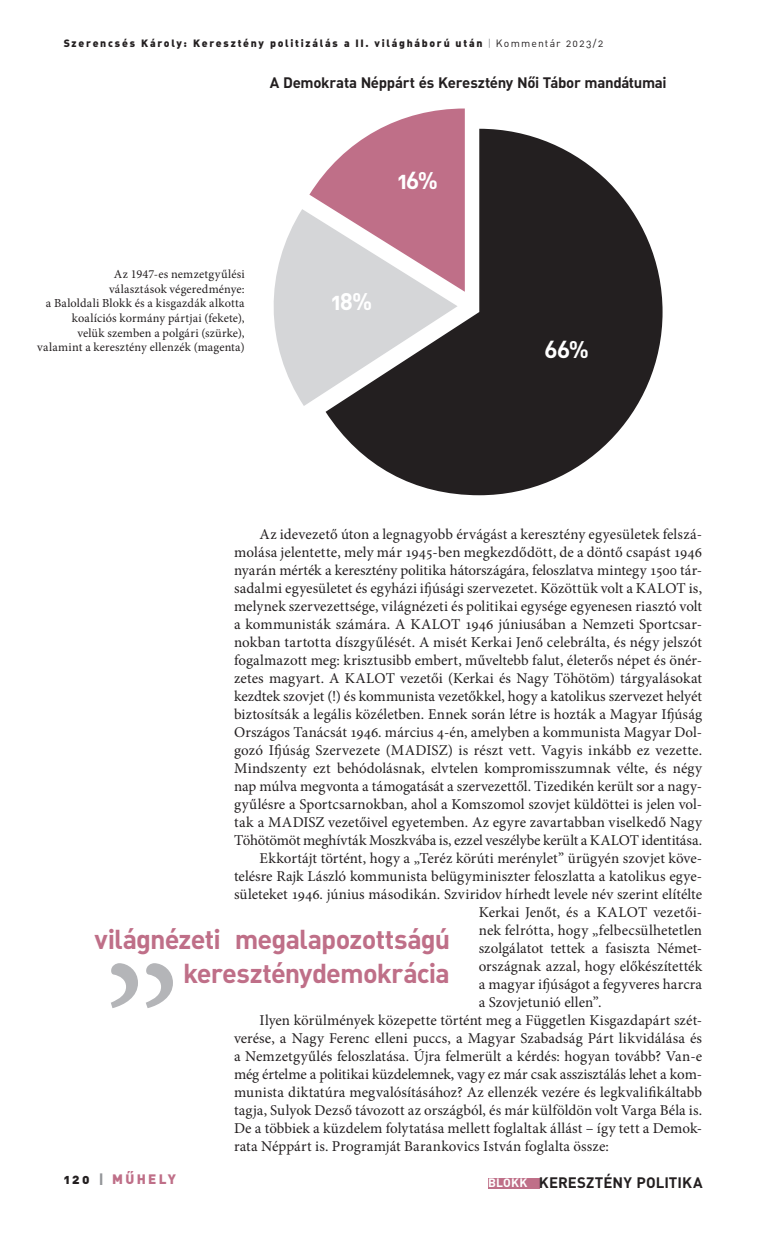
<style>
.page{position:relative;width:766px;height:1234px;background:#fff}
.page>*{position:absolute;margin:0;border:0;box-sizing:border-box;transform-origin:0 0}
._9_-_kenyér_2_---_10{font:189px "Minion Pro";color:#b4b5b8}
._100_--_IDÉZET_SZÖVE{font:700 27px "DIN Alt PFL";color:#bf6f88}
._8_-_kenyér_1_---_10{font:700 23.7px "DIN Alt PFL";color:#fff}
._9_-_kenyér_2_---_10-2{font:15px/18px "Minion Pro";letter-spacing:.005em;color:#231f20}
._8_-_kenyér_1_---_10-2{font:700 15px "DIN Alt PFL";letter-spacing:.015em;color:#231f20}
._8_-_kenyér_1_---_10-3{font:700 15px "DIN Alt PFL";letter-spacing:.05em;color:#231f20}
.t1{font:13.5px "DIN Alt Blk PFL";letter-spacing:.2em;color:#bf6f88}
._1000_-_képaláírás{font:12.3px/14.7px "Minion Pro";letter-spacing:.02em;color:#231f20;text-align:right}
.t2{font:10.5px "DIN Alt Blk PFL";letter-spacing:.175em;color:#231f20}
.s1{font-family:"DIN Alt PFL";color:#939598}
.s2{font-family:"DIN Alt PFL"}
.s3{color:#231f20}
.s4{color:#939598}
.s5{font-size:12px;color:#fff}
</style>
<div class="page">
<div style="left:488px;top:1177px;width:52px;height:10px;background:#bf6f88"></div>
<svg style="left:309px;top:108px;width:155px;height:97px"></svg>
<svg style="left:273px;top:209px;width:52px;height:197px;fill:#d5d6d8"></svg>
<svg style="left:325px;top:129px;width:337px;height:366px;fill:#231f20"></svg>
<p class="t2" style="left:64px;top:36px;width:540px">Szerencsés Károly: Keresztény politizálás a II. világháború után <span class="s1">|</span> <span class="s2">Kommentár 2023/2</span></p>
<p class="_8_-_kenyér_1_---_10-2" style="left:270px;top:73px;width:397px">A Demokrata Néppárt és Keresztény Női Tábor mandátumai</p>
<p class="_1000_-_képaláírás" style="left:46px;top:266px;width:200px">Az 1947-es nemzetgyűlési<br>választások végeredménye:<br>a Baloldali Blokk és a kisgazdák alkotta koalíciós kormány pártjai (fekete),</p>
<p class="_1000_-_képaláírás" style="left:77px;top:325px;width:169px">velük szemben a polgári (szürke),</p>
<p class="_1000_-_képaláírás" style="left:37px;top:340px;width:209px">valamint a keresztény ellenzék (magenta)</p>
<p class="_8_-_kenyér_1_---_10" style="left:397px;top:165px;width:41px">16%</p>
<p class="_8_-_kenyér_1_---_10" style="left:331px;top:286px;width:42px">18%</p>
<p class="_8_-_kenyér_1_---_10" style="left:544px;top:334px;width:45px">66%</p>
<p class="_9_-_kenyér_2_---_10-2" style="left:234px;top:525px;width:470px;text-indent:26px">Az idevezető úton a legnagyobb érvágást a keresztény egyesületek felszá&shy;molása jelentette, mely már 1945-ben megkezdődött, de a döntő csapást 1946 nyarán mérték a keresztény politika hátországára, feloszlatva mintegy 1500 tár&shy;sadalmi egyesületet és egyházi ifjúsági szervezetet. Közöttük volt a KALOT is, melynek szervezettsége, világnézeti és politikai egysége egyenesen riasztó volt a kommunisták számára. A KALOT 1946 júniusában a Nemzeti Sportcsar&shy;nokban tartotta díszgyűlését. A misét Kerkai Jenő celebrálta, és négy jelszót fogalmazott meg: krisztusibb embert, műveltebb falut, életerős népet és önér&shy;zetes magyart. A KALOT vezetői (Kerkai és Nagy Töhötöm) tárgyalásokat kezdtek szovjet (!) és kommunista vezetőkkel, hogy a katolikus szervezet helyét biztosítsák a legális közéletben. Ennek során létre is hozták a Magyar Ifjúság Országos Tanácsát 1946. március 4-én, amelyben a kommunista Magyar Dol&shy;gozó Ifjúság Szervezete (MADISZ) is részt vett. Vagyis inkább ez vezette.<br>Mindszenty ezt behódolásnak, elvtelen kompromisszumnak vélte, és négy nap múlva megvonta a támogatását a szervezettől. Tizedikén került sor a nagy&shy;gyűlésre a Sportcsarnokban, ahol a Komszomol szovjet küldöttei is jelen vol&shy;tak a MADISZ vezetőivel egyetemben. Az egyre zavartabban viselkedő Nagy Töhötömöt meghívták Moszkvába is, ezzel veszélybe került a KALOT identitása.</p>
<p class="_9_-_kenyér_2_---_10-2" style="left:259px;top:849px;width:444px">Ekkortájt történt, hogy a „Teréz körúti merénylet” ürügyén szovjet köve-</p>
<p class="_9_-_kenyér_2_---_10-2" style="left:234px;top:867px;width:469px">telésre Rajk László kommunista belügyminiszter feloszlatta a katolikus egye-</p>
<p class="_9_-_kenyér_2_---_10-2" style="left:234px;top:885px;width:469px">sületeket 1946. június másodikán. Szviridov hírhedt levele név szerint elítélte</p>
<p class="_9_-_kenyér_2_---_10-2" style="left:478px;top:903px;width:225px">Kerkai Jenőt, és a KALOT vezetői-</p>
<p class="_9_-_kenyér_2_---_10-2" style="left:478px;top:921px;width:225px">nek felrótta, hogy „felbecsülhetetlen</p>
<p class="_9_-_kenyér_2_---_10-2" style="left:478px;top:939px;width:223px">szolgálatot tettek a fasiszta Német-</p>
<p class="_9_-_kenyér_2_---_10-2" style="left:478px;top:957px;width:225px">országnak azzal, hogy előkészítették</p>
<p class="_9_-_kenyér_2_---_10-2" style="left:478px;top:975px;width:225px">a magyar ifjúságot a fegyveres harcra</p>
<p class="_9_-_kenyér_2_---_10-2" style="left:478px;top:993px;width:124px">a Szovjetunió ellen”.</p>
<p class="_9_-_kenyér_2_---_10-2" style="left:234px;top:1011px;width:469px;text-align:justify;text-indent:26px">Ilyen körülmények közepette történt meg a Független Kisgazdapárt szét&shy;verése, a Nagy Ferenc elleni puccs, a Magyar Szabadság Párt likvidálása és a Nemzetgyűlés feloszlatása. Újra felmerült a kérdés: hogyan tovább? Van-e még értelme a politikai küzdelemnek, vagy ez már csak asszisztálás lehet a kom&shy;munista diktatúra megvalósításához? Az ellenzék vezére és legkvalifikáltabb tagja, Sulyok Dezső távozott az országból, és már külföldön volt Varga Béla is.<br>De a többiek a küzdelem folytatása mellett foglaltak állást – így tett a Demok&shy;rata Néppárt is. Programját Barankovics István foglalta össze:</p>
<p class="_100_--_IDÉZET_SZÖVE" style="left:94px;top:921px;width:356px">világnézeti megalapozottságú</p>
<p class="_9_-_kenyér_2_---_10" style="left:101px;top:799px;width:83px">„</p>
<p class="_100_--_IDÉZET_SZÖVE" style="left:183px;top:955px;width:267px">kereszténydemokrácia</p>
<p class="t1" style="left:64px;top:1169px;width:113px"><span class="s3">120</span> <span class="s4">|</span> MŰHELY</p>
<p class="_8_-_kenyér_1_---_10-3" style="left:488px;top:1172px;width:215px"><span class="s5">BLOKK</span> KERESZTÉNY POLITIKA</p>
</div>
